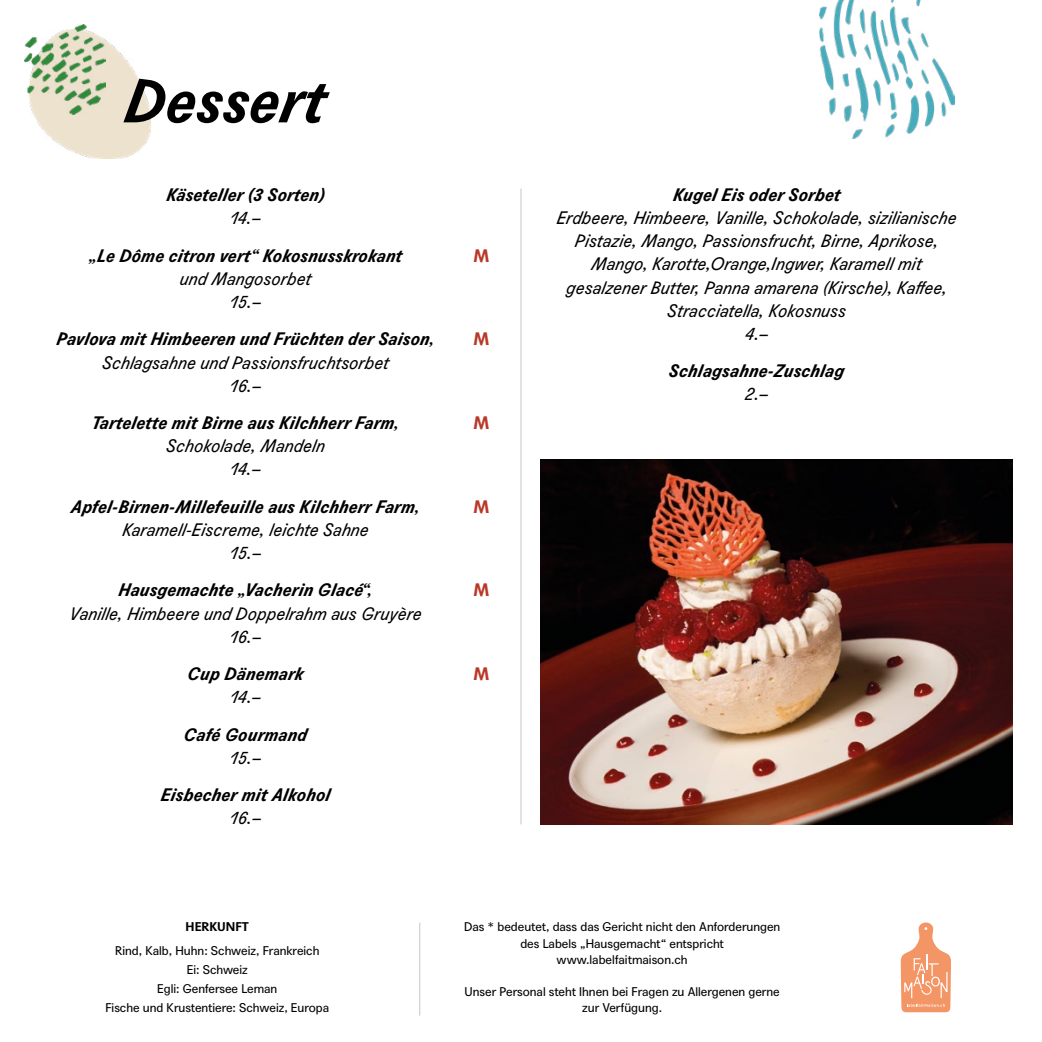
<style>
.page{position:relative;width:1042px;height:1042px;background:#fff}
.page>*{position:absolute;margin:0;border:0;box-sizing:border-box;transform-origin:0 0}
.t1{font:italic 700 59.5px "Agipo";color:#000}
.t2{font:italic 17.5px/23.1px "Agipo";color:#000;text-align:center}
.t3{font:italic 700 17.5px "Agipo";color:#000}
.t4{font:700 17.5px "Agipo";color:#b93929}
.t5{font:12.25px/18.9px "Agipo";color:#000;text-align:center}
.t6{font:700 12.25px "Agipo";color:#000}
</style>
<div class="page">
<img style="left:33px;top:40px;width:118px;height:119px">
<img style="left:25px;top:25px;width:81px;height:89px">
<img style="left:819px;top:0;width:136px;height:139px">
<hr style="left:419px;top:922px;width:1px;height:93px;background:#c6c6c6">
<svg style="left:901px;top:922px;width:50px;height:90px"></svg>
<img style="left:541px;top:460px;width:471px;height:364px">
<hr style="left:521px;top:189px;width:1px;height:635px;background:#c6c6c6">
<h1 class="t1" style="left:124px;top:54px;width:203px">Dessert</h1>
<p class="t3" style="left:167px;top:181px;width:159px">Käseteller (3 Sorten)</p>
<p class="t2" style="left:230px;top:205px;width:32px">14.–</p>
<p class="t3" style="left:89px;top:242px;width:315px">„Le Dôme citron vert“ Kokosnusskrokant</p>
<p class="t2" style="left:180px;top:266px;width:133px">und Mangosorbet<br>15.–</p>
<p class="t3" style="left:56px;top:325px;width:380px">Pavlova mit Himbeeren und Früchten der Saison,</p>
<p class="t2" style="left:102px;top:349px;width:289px">Schlagsahne und Passionsfruchtsorbet<br>16.–</p>
<p class="t3" style="left:92px;top:409px;width:309px">Tartelette mit Birne aus Kilchherr Farm,</p>
<p class="t2" style="left:166px;top:433px;width:161px">Schokolade, Mandeln<br>14.–</p>
<p class="t3" style="left:71px;top:493px;width:350px">Apfel-Birnen-Millefeuille aus Kilchherr Farm,</p>
<p class="t2" style="left:122px;top:517px;width:248px">Karamell-Eiscreme, leichte Sahne<br>15.–</p>
<p class="t3" style="left:119px;top:576px;width:256px">Hausgemachte „Vacherin Glacé“,</p>
<p class="t2" style="left:69px;top:600px;width:354px">Vanille, Himbeere und Doppelrahm aus Gruyère<br>16.–</p>
<p class="t3" style="left:188px;top:660px;width:118px">Cup Dänemark</p>
<p class="t2" style="left:230px;top:684px;width:32px">14.–</p>
<p class="t3" style="left:184px;top:721px;width:125px">Café Gourmand</p>
<p class="t2" style="left:230px;top:744px;width:33px">15.–</p>
<p class="t3" style="left:161px;top:781px;width:171px">Eisbecher mit Alkohol</p>
<p class="t2" style="left:230px;top:805px;width:33px">16.–</p>
<p class="t4" style="left:473px;top:242px;width:18px">M</p>
<p class="t4" style="left:473px;top:325px;width:18px">M</p>
<p class="t4" style="left:473px;top:409px;width:18px">M</p>
<p class="t4" style="left:473px;top:493px;width:18px">M</p>
<p class="t4" style="left:473px;top:576px;width:18px">M</p>
<p class="t4" style="left:473px;top:660px;width:18px">M</p>
<p class="t3" style="left:673px;top:181px;width:169px">Kugel Eis oder Sorbet</p>
<p class="t2" style="left:557px;top:205px;width:401px">Erdbeere, Himbeere, Vanille, Schokolade, sizilianische Pistazie, Mango, Passionsfrucht, Birne, Aprikose, Mango, Karotte,Orange,Ingwer, Karamell mit gesalzener Butter, Panna amarena (Kirsche), Kaffee, Stracciatella, Kokosnuss<br>4.–</p>
<p class="t3" style="left:669px;top:357px;width:177px">Schlagsahne-Zuschlag</p>
<p class="t2" style="left:745px;top:381px;width:25px">2.–</p>
<p class="t6" style="left:186px;top:917px;width:65px">HERKUNFT</p>
<p class="t5" style="left:105px;top:940px;width:225px">Rind, Kalb, Huhn: Schweiz, Frankreich<br>Ei: Schweiz<br>Egli: Genfersee Leman<br>Fische und Krustentiere: Schweiz, Europa</p>
<p class="t5" style="left:464px;top:918px;width:318px;line-height:16.1px">Das * bedeutet, dass das Gericht nicht den Anforderungen des Labels „Hausgemacht“ entspricht www.labelfaitmaison.ch</p>
<p class="t5" style="left:464px;top:982px;width:317px;line-height:16.1px">Unser Personal steht Ihnen bei Fragen zu Allergenen gerne zur Verfügung.</p>
</div>
